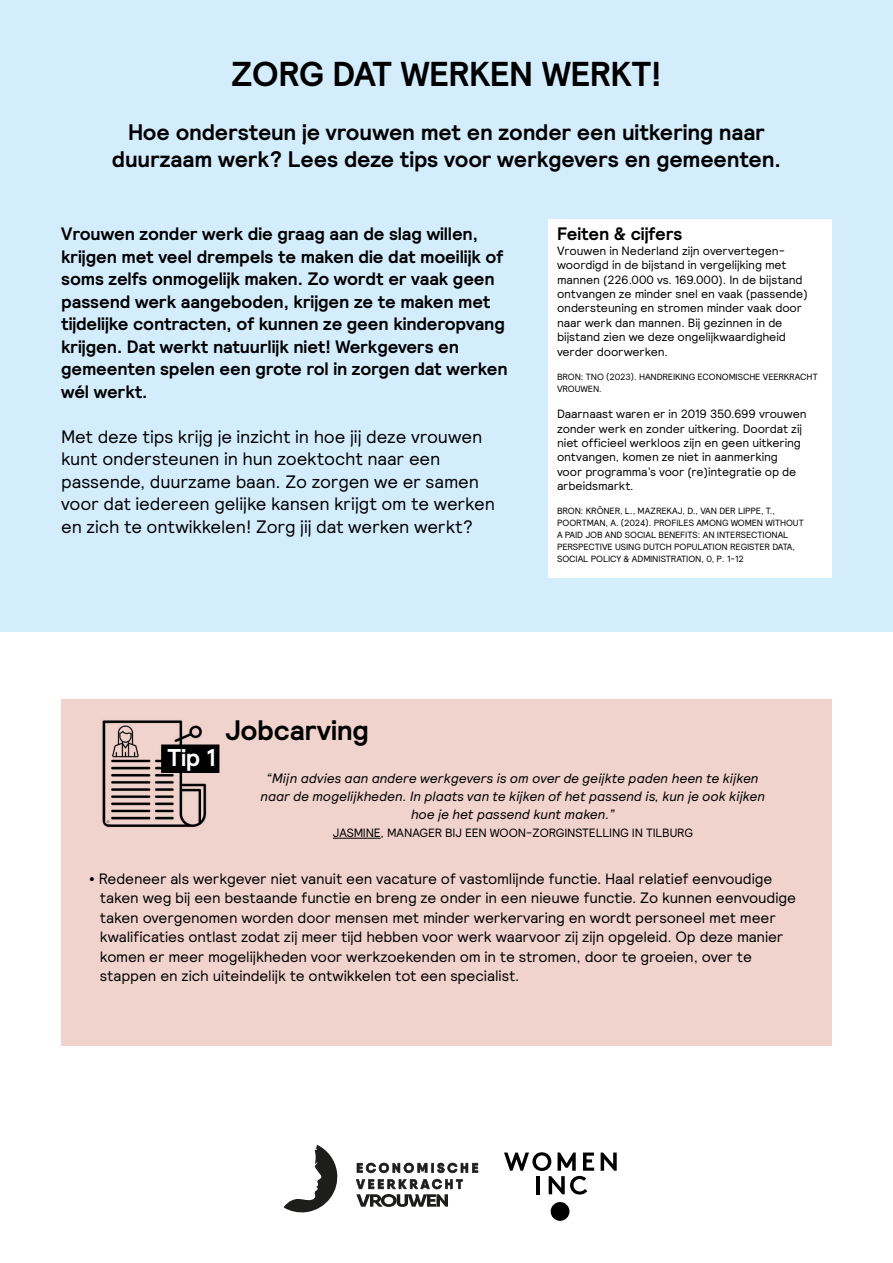
<style>
.page{position:relative;width:893px;height:1263px;background:#fff}
.page>*{position:absolute;margin:0;border:0;box-sizing:border-box;transform-origin:0 0}
.t1{font:700 34.5px "Relative";letter-spacing:-.015em;color:#000}
.t2{font:700 28.2px "Relative";letter-spacing:-.005em;color:#000}
.t3{font:700 24.3px "Relative";color:#fff}
.t4{font:700 22.5px/27px "Relative";letter-spacing:-.01em;color:#000;text-align:center}
.t5{font:700 18px/22.5px "Relative";letter-spacing:-.005em;color:#000}
.t6{font:18px/22.5px "Relative";letter-spacing:-.01em;color:#000}
.t7{font:15px/19.5px "Relative";letter-spacing:-.01em;color:#000}
.t8{font:italic 13.5px/18px "Relative";letter-spacing:-.02em;color:#000;text-align:center}
.t9{font:12px/14.4px "Relative";letter-spacing:-.01em;color:#000}
.t10{font:9px/12px "Relative";letter-spacing:-.01em;color:#000}
.s1{font-weight:700}
</style>
<div class="page">
<div style="left:0;top:0;width:893px;height:631px;background:#d4edfd"></div>
<div style="left:549px;top:219px;width:283px;height:359px;background:#fff"></div>
<div style="left:61px;top:699px;width:771px;height:347px;background:#f0d3cc"></div>
<svg style="left:601px;top:1152px;width:16px;height:19px"></svg>
<svg style="left:504px;top:1152px;width:90px;height:42px"></svg>
<div style="left:551px;top:1202px;width:18px;height:19px;background:#000;border-radius:50%"></div>
<svg style="left:357px;top:1163px;width:121px;height:10px"></svg>
<svg style="left:356px;top:1179px;width:107px;height:28px"></svg>
<svg style="left:284px;top:1145px;width:54px;height:67px"></svg>
<img style="left:102px;top:720px;width:105px;height:107px">
<hr style="left:333px;top:838px;width:48px;height:1px;background:#000">
<div style="left:161px;top:744px;width:58px;height:29px;background:#000"></div>
<h1 class="t1" style="left:231px;top:62px;width:432px">ZORG DAT WERKEN WERKT!</h1>
<h3 class="t4" style="left:112px;top:121px;width:671px">Hoe ondersteun je vrouwen met en zonder een uitkering naar duurzaam werk? Lees deze tips voor werkgevers en gemeenten.</h3>
<p class="t5" style="left:61px;top:224px;width:448px">Vrouwen zonder werk die graag aan de slag willen, krijgen met veel drempels te maken die dat moeilijk of soms zelfs onmogelijk maken. Zo wordt er vaak geen passend werk aangeboden, krijgen ze te maken met tijdelijke contracten, of kunnen ze geen kinderopvang krijgen. Dat werkt natuurlijk niet! Werkgevers en gemeenten spelen een grote rol in zorgen dat werken wél werkt.</p>
<p class="t6" style="left:61px;top:425px;width:435px">Met deze tips krijg je inzicht in hoe jij deze vrouwen kunt ondersteunen in hun zoektocht naar een passende, duurzame baan. Zo zorgen we er samen voor dat iedereen gelijke kansen krijgt om te werken en zich te ontwikkelen! Zorg jij dat werken werkt?</p>
<h3 class="t5" style="left:557px;top:225px;width:127px">Feiten &amp; cijfers</h3>
<p class="t9" style="left:557px;top:244px;width:252px">Vrouwen in Nederland zijn oververtegen&shy;woordigd in de bijstand in vergelijking met mannen (226.000 vs. 169.000). In de bijstand ontvangen ze minder snel en vaak (passende) ondersteuning en stromen minder vaak door naar werk dan mannen. Bij gezinnen in de bijstand zien we deze ongelijkwaardigheid verder doorwerken.</p>
<p class="t10" style="left:557px;top:371px;width:262px">BRON: TNO (2023). HANDREIKING ECONOMISCHE VEERKRACHT<br>VROUWEN.</p>
<p class="t9" style="left:557px;top:407px;width:251px">Daarnaast waren er in 2019 350.699 vrouwen zonder werk en zonder uitkering. Doordat zij niet officieel werkloos zijn en geen uitkering ontvangen, komen ze niet in aanmerking<br>voor programma’s voor (re)integratie op de arbeidsmarkt.</p>
<p class="t10" style="left:557px;top:505px;width:248px">BRON: KRÖNER, L., MAZREKAJ, D., VAN DER LIPPE, T., POORTMAN, A. (2024). PROFILES AMONG WOMEN WITHOUT A PAID JOB AND SOCIAL BENEFITS: AN INTERSECTIONAL PERSPECTIVE USING DUTCH POPULATION REGISTER DATA, SOCIAL POLICY &amp; ADMINISTRATION, 0, P. 1-12</p>
<h3 class="t3" style="left:167px;top:749px;width:50px">Tip 1</h3>
<h2 class="t2" style="left:225px;top:720px;width:145px">Jobcarving</h2>
<p class="t8" style="left:260px;top:771px;width:506px">“Mijn advies aan andere werkgevers is om over de geijkte paden heen te kijken naar de mogelijkheden. In plaats van te kijken of het passend is, kun je ook kijken hoe je het passend kunt maken.”</p>
<p class="t9" style="left:333px;top:826px;width:361px">JASMINE, MANAGER BIJ EEN WOON-ZORGINSTELLING IN TILBURG</p>
<p class="t7" style="left:100px;top:869px;width:698px;text-indent:-11px"><span class="s1">•</span> Redeneer als werkgever niet vanuit een vacature of vastomlijnde functie. Haal relatief eenvoudige taken weg bij een bestaande functie en breng ze onder in een nieuwe functie. Zo kunnen eenvoudige taken overgenomen worden door mensen met minder werkervaring en wordt personeel met meer kwalificaties ontlast zodat zij meer tijd hebben voor werk waarvoor zij zijn opgeleid. Op deze manier komen er meer mogelijkheden voor werkzoekenden om in te stromen, door te groeien, over te stappen en zich uiteindelijk te ontwikkelen tot een specialist.</p>
</div>
